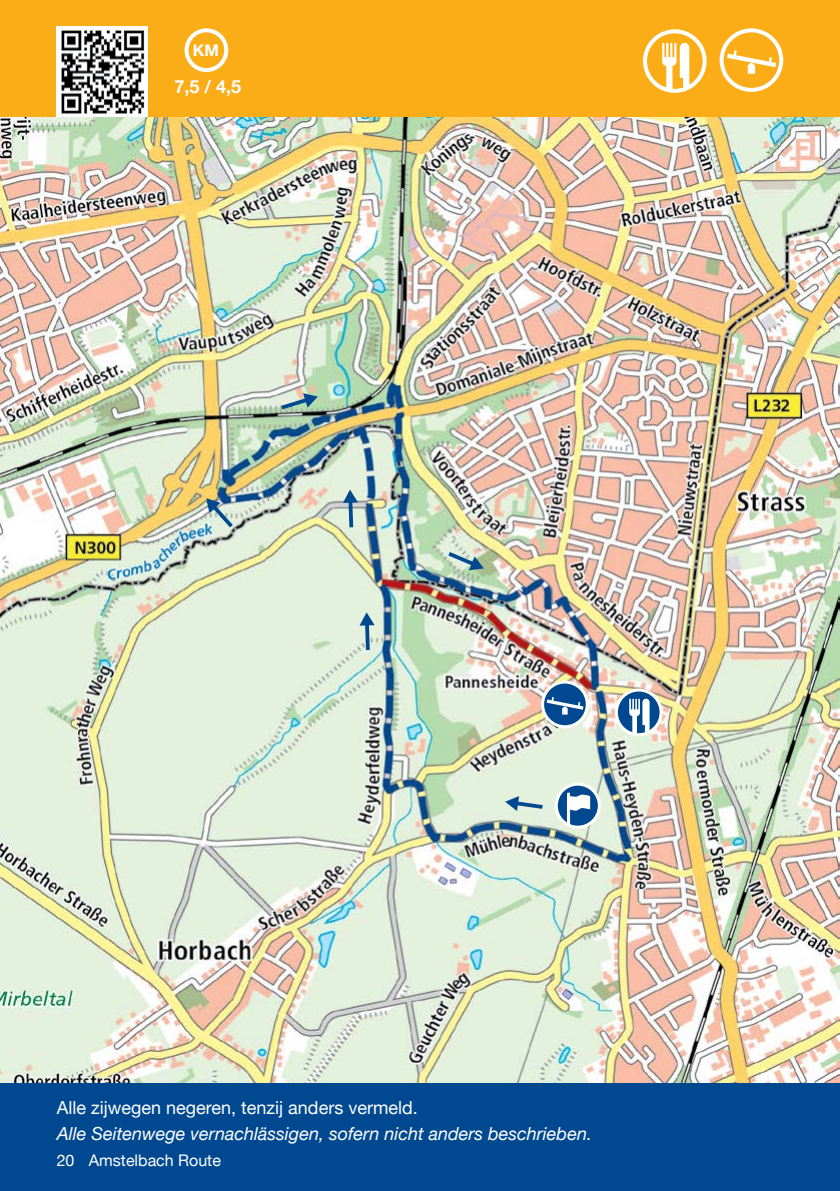
<style>
.page{position:relative;width:840px;height:1191px;background:#fff}
.page>*{position:absolute;margin:0;border:0;box-sizing:border-box;transform-origin:0 0}
.t1{font:italic 18px "Helvetica Neue";color:#fff}
.t2{font:18px "Helvetica Neue";color:#fff}
.t3{font:700 18px "Helvetica Neue";color:#fff}
.t4{font:16px "Helvetica Neue";color:#fff}
.t5{font:700 16px "Helvetica Neue";color:#fff}
</style>
<div class="page">
<div style="left:0;top:1142px;width:839px;height:49px;background:#004990"></div>
<img style="left:0;top:116px;width:839px;height:967px">
<div style="left:0;top:0;width:839px;height:116px;background:#fbad18"></div>
<svg style="left:661px;top:42px;width:28px;height:49px"></svg>
<div style="left:642px;top:29px;width:64px;height:64px;border:4px solid #fff;border-radius:50%"></div>
<div style="left:184px;top:28px;width:44px;height:44px;border:4px solid #fff;border-radius:50%"></div>
<div style="left:719px;top:28px;width:63px;height:64px;border:4px solid #fff;border-radius:50%"></div>
<svg style="left:726px;top:50px;width:49px;height:24px"></svg>
<svg style="left:616px;top:690px;width:44px;height:44px"></svg>
<svg style="left:629px;top:697px;width:20px;height:35px"></svg>
<div style="left:614px;top:688px;width:48px;height:48px;border:3px solid #fff;border-radius:50%"></div>
<svg style="left:542px;top:682px;width:45px;height:44px"></svg>
<div style="left:540px;top:680px;width:48px;height:48px;border:3px solid #fff;border-radius:50%"></div>
<svg style="left:546px;top:697px;width:37px;height:17px"></svg>
<svg style="left:556px;top:784px;width:43px;height:43px"></svg>
<svg style="left:566px;top:792px;width:24px;height:35px"></svg>
<div style="left:554px;top:782px;width:46px;height:46px;border:3px solid #fff;border-radius:50%"></div>
<svg style="left:505px;top:796px;width:37px;height:15px"></svg>
<svg style="left:359px;top:612px;width:15px;height:38px"></svg>
<svg style="left:448px;top:552px;width:35px;height:18px"></svg>
<svg style="left:343px;top:489px;width:15px;height:38px"></svg>
<svg style="left:206px;top:498px;width:27px;height:29px"></svg>
<svg style="left:281px;top:393px;width:36px;height:16px"></svg>
<div style="left:0;top:1083px;width:839px;height:63px;background:#004990"></div>
<img style="left:57px;top:27px;width:90px;height:89px">
<p class="t5" style="left:193px;top:38px;width:28px">KM</p>
<p class="t3" style="left:174px;top:73px;width:68px">7,5 / 4,5</p>
<p class="t2" style="left:57px;top:1094px;width:362px">Alle zijwegen negeren, tenzij anders vermeld.</p>
<p class="t1" style="left:57px;top:1120px;width:536px">Alle Seitenwege vernachlässigen, sofern nicht anders beschrieben.</p>
<p class="t4" style="left:57px;top:1148px;width:166px">20 Amstelbach Route</p>
</div>
